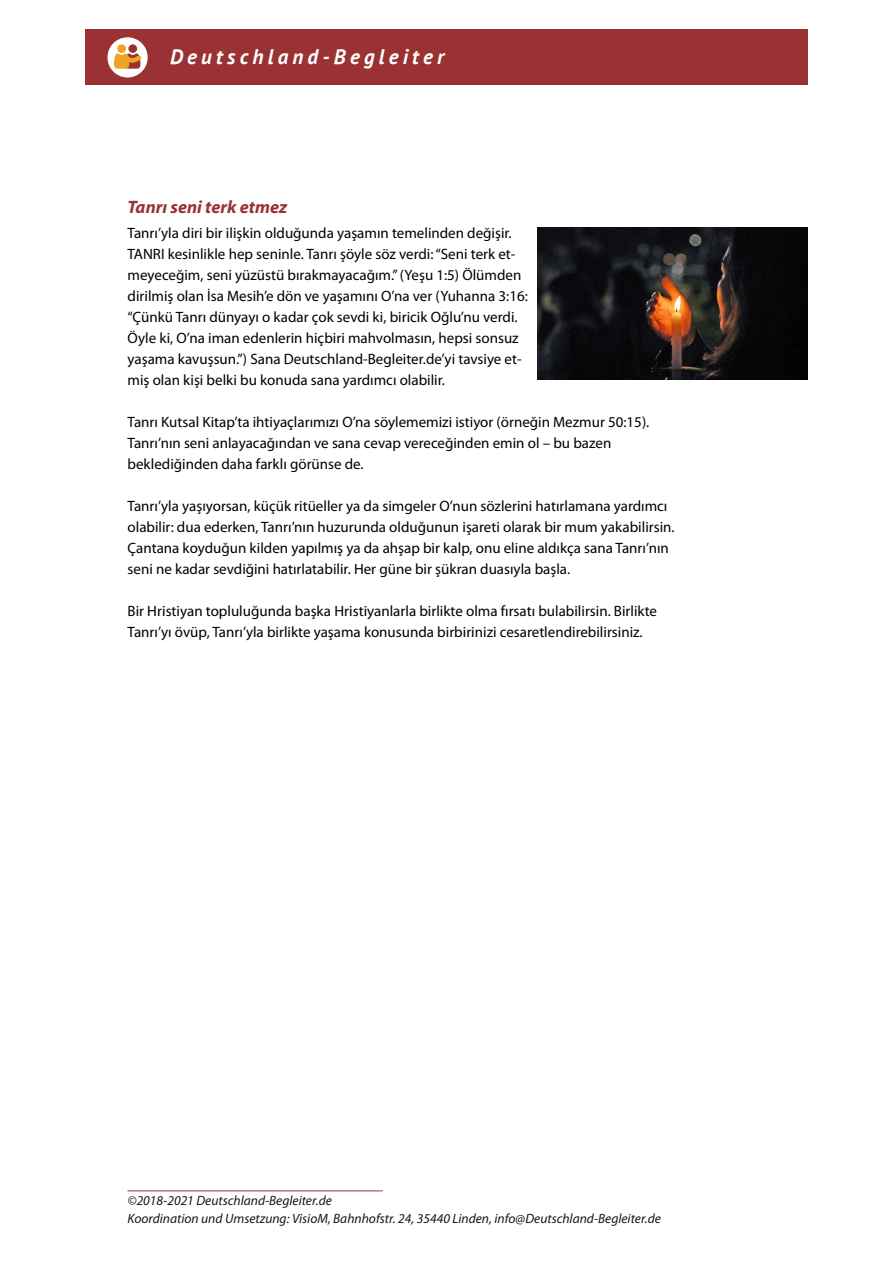
<style>
.page{position:relative;width:893px;height:1263px;background:#fff}
.page>*{position:absolute;margin:0;border:0;box-sizing:border-box;transform-origin:0 0}
.t1{font:italic 700 21px "PT Sans";letter-spacing:.2em;color:#fff}
.t2{font:italic 700 18px "Myriad Pro";color:#9a3234}
.t3{font:15px/21px "Myriad Pro";color:#000}
.t4{font:italic 13.5px/18px "Myriad Pro";color:#171715}
</style>
<div class="page">
<div style="left:85px;top:30px;width:723px;height:55px;background:#9a3234"></div>
<div style="left:107px;top:37px;width:41px;height:41px;background:#fff;border-radius:50%"></div>
<div style="left:128px;top:44px;width:9px;height:9px;background:#9a3334;border-radius:50%"></div>
<svg style="left:114px;top:53px;width:27px;height:16px"></svg>
<div style="left:117px;top:44px;width:9px;height:9px;background:#eea423;border-radius:50%"></div>
<hr style="left:128px;top:1190px;width:255px;height:1px;background:#9a3234">
<img style="left:538px;top:227px;width:270px;height:152px">
<h1 class="t1" style="left:170px;top:48px;width:276px">Deutschland-Begleiter</h1>
<p class="t2" style="left:128px;top:199px;width:161px">Tanrı seni terk etmez</p>
<p class="t3" style="left:128px;top:224px;width:402px">Tanrı’yla diri bir ilişkin olduğunda yaşamın temelinden değişir.<br>TANRI kesinlikle hep seninle. Tanrı şöyle söz verdi: “Seni terk et‐ meyeceğim, seni yüzüstü bırakmayacağım.”(Yeşu 1:5) Ölümden dirilmiş olan İsa Mesih’e dön ve yaşamını O’na ver (Yuhanna 3:16: “Çünkü Tanrı dünyayı o kadar çok sevdi ki, biricik Oğlu’nu verdi.<br>Öyle ki, O’na iman edenlerin hiçbiri mahvolmasın, hepsi sonsuz yaşama kavuşsun.”) Sana Deutschland-Begleiter.de’yi tavsiye et‐ miş olan kişi belki bu konuda sana yardımcı olabilir.</p>
<p class="t3" style="left:128px;top:413px;width:523px">Tanrı Kutsal Kitap’ta ihtiyaçlarımızı O’na söylememizi istiyor (örneğin Mezmur 50:15).<br>Tanrı’nın seni anlayacağından ve sana cevap vereceğinden emin ol – bu bazen beklediğinden daha farklı görünse de.</p>
<p class="t3" style="left:128px;top:497px;width:549px">Tanrı’yla yaşıyorsan, küçük ritüeller ya da simgeler O’nun sözlerini hatırlamana yardımcı olabilir: dua ederken, Tanrı’nın huzurunda olduğunun işareti olarak bir mum yakabilirsin.<br>Çantana koyduğun kilden yapılmış ya da ahşap bir kalp, onu eline aldıkça sana Tanrı’nın seni ne kadar sevdiğini hatırlatabilir. Her güne bir şükran duasıyla başla.</p>
<p class="t3" style="left:128px;top:602px;width:531px">Bir Hristiyan topluluğunda başka Hristiyanlarla birlikte olma fırsatı bulabilirsin. Birlikte<br>Tanrı’yı övüp, Tanrı’yla birlikte yaşama konusunda birbirinizi cesaretlendirebilirsiniz.</p>
<p class="t4" style="left:128px;top:1192px;width:535px">©2018-2021 Deutschland-Begleiter.de<br>Koordination und Umsetzung: VisioM, Bahnhofstr. 24, 35440 Linden, info@Deutschland-Begleiter.de</p>
</div>
